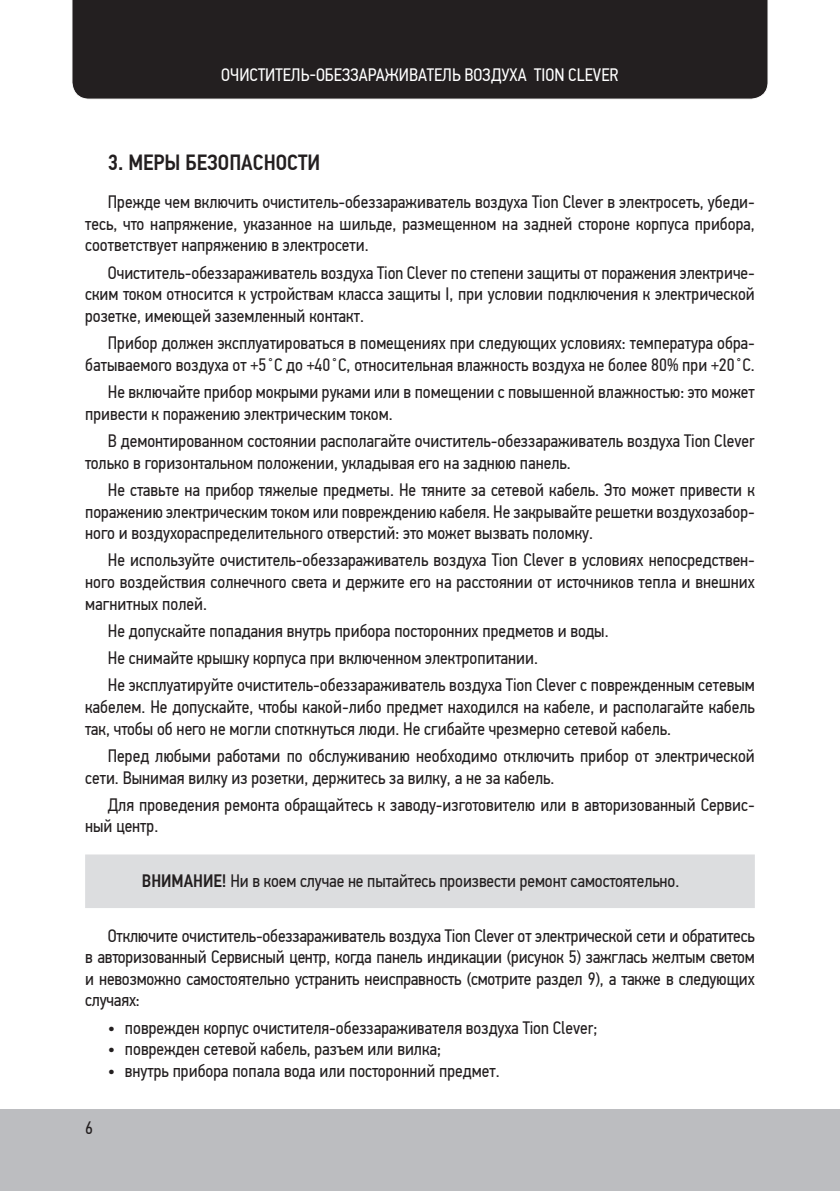
<style>
.page{position:relative;width:840px;height:1191px;background:#fff}
.page>*{position:absolute;margin:0;border:0;box-sizing:border-box;transform-origin:0 0}
.Основной_текст{font:500 22px "PF Din Text Cond Pro";color:#231f20}
.Основной_текст-2{font:18px/21.6px "PF Din Text Cond Pro";color:#231f20;text-align:justify}
.t1{font:18px "PF Din Text Cond Pro";color:#fff}
.s1{font-weight:500}
</style>
<div class="page">
<div style="left:0;top:1109px;width:839px;height:82px;background:#bcbdc0"></div>
<div style="left:72px;top:0;width:696px;height:100px;background:#231f20"></div>
<div style="left:85px;top:854px;width:669px;height:54px;background:#dcdddf;border:2px solid #dcdddf"></div>
<p class="t1" style="left:221px;top:64px;width:398px">ОЧИСТИТЕЛЬ-ОБЕЗЗАРАЖИВАТЕЛЬ ВОЗДУХА TION CLEVER</p>
<p class="Основной_текст" style="left:108px;top:149px;width:214px">3. МЕРЫ БЕЗОПАСНОСТИ</p>
<p class="Основной_текст-2" style="left:85px;top:191px;width:670px;text-indent:23px">Прежде чем включить очиститель-обеззараживатель воздуха Tion Clever в электросеть, убеди&shy;тесь, что напряжение, указанное на шильде, размещенном на задней стороне корпуса прибора, соответствует напряжению в электросети.</p>
<p class="Основной_текст-2" style="left:85px;top:262px;width:670px;text-indent:23px">Очиститель-обеззараживатель воздуха Tion Clever по степени защиты от поражения электриче&shy;ским током относится к устройствам класса защиты I, при условии подключения к электрической розетке, имеющей заземленный контакт.</p>
<p class="Основной_текст-2" style="left:85px;top:332px;width:670px;text-align:right">Прибор должен эксплуатироваться в помещениях при следующих условиях: температура обра&shy;батываемого воздуха от +5˚С до +40˚С, относительная влажность воздуха не более 80% при +20˚С.</p>
<p class="Основной_текст-2" style="left:85px;top:381px;width:670px;text-indent:23px">Не включайте прибор мокрыми руками или в помещении с повышенной влажностью: это может привести к поражению электрическим током.</p>
<p class="Основной_текст-2" style="left:85px;top:430px;width:670px;text-indent:23px">В демонтированном состоянии располагайте очиститель-обеззараживатель воздуха Tion Clever только в горизонтальном положении, укладывая его на заднюю панель.</p>
<p class="Основной_текст-2" style="left:85px;top:479px;width:670px;text-indent:23px">Не ставьте на прибор тяжелые предметы. Не тяните за сетевой кабель. Это может привести к поражению электрическим током или повреждению кабеля. Не закрывайте решетки воздухозабор&shy;ного и воздухораспределительного отверстий: это может вызвать поломку.</p>
<p class="Основной_текст-2" style="left:85px;top:549px;width:670px;text-indent:23px">Не используйте очиститель-обеззараживатель воздуха Tion Clever в условиях непосредствен&shy;ного воздействия солнечного света и держите его на расстоянии от источников тепла и внешних магнитных полей.</p>
<p class="Основной_текст-2" style="left:108px;top:620px;width:502px">Не допускайте попадания внутрь прибора посторонних предметов и воды.</p>
<p class="Основной_текст-2" style="left:108px;top:647px;width:431px">Не снимайте крышку корпуса при включенном электропитании.</p>
<p class="Основной_текст-2" style="left:85px;top:674px;width:670px;text-indent:23px">Не эксплуатируйте очиститель-обеззараживатель воздуха Tion Clever с поврежденным сетевым кабелем. Не допускайте, чтобы какой-либо предмет находился на кабеле, и располагайте кабель так, чтобы об него не могли споткнуться люди. Не сгибайте чрезмерно сетевой кабель.</p>
<p class="Основной_текст-2" style="left:85px;top:745px;width:670px;text-indent:23px">Перед любыми работами по обслуживанию необходимо отключить прибор от электрической сети. Вынимая вилку из розетки, держитесь за вилку, а не за кабель.</p>
<p class="Основной_текст-2" style="left:85px;top:794px;width:670px;text-indent:23px">Для проведения ремонта обращайтесь к заводу-изготовителю или в авторизованный Сервис&shy;ный центр.</p>
<p class="Основной_текст-2" style="left:142px;top:870px;width:538px"><span class="s1">ВНИМАНИЕ!</span> Ни в коем случае не пытайтесь произвести ремонт самостоятельно.</p>
<p class="Основной_текст-2" style="left:85px;top:924px;width:670px;text-indent:23px">Отключите очиститель-обеззараживатель воздуха Tion Clever от электрической сети и обратитесь в авторизованный Сервисный центр, когда панель индикации (рисунок 5) зажглась желтым светом и невозможно самостоятельно устранить неисправность (смотрите раздел 9), а также в следующих случаях:</p>
<p class="Основной_текст-2" style="left:108px;top:1016px;width:490px">• поврежден корпус очистителя-обеззараживателя воздуха Tion Clever;</p>
<p class="Основной_текст-2" style="left:108px;top:1038px;width:334px">• поврежден сетевой кабель, разъем или вилка;</p>
<p class="Основной_текст-2" style="left:108px;top:1060px;width:393px">• внутрь прибора попала вода или посторонний предмет.</p>
<p class="Основной_текст-2" style="left:85px;top:1117px;width:9px">6</p>
</div>
